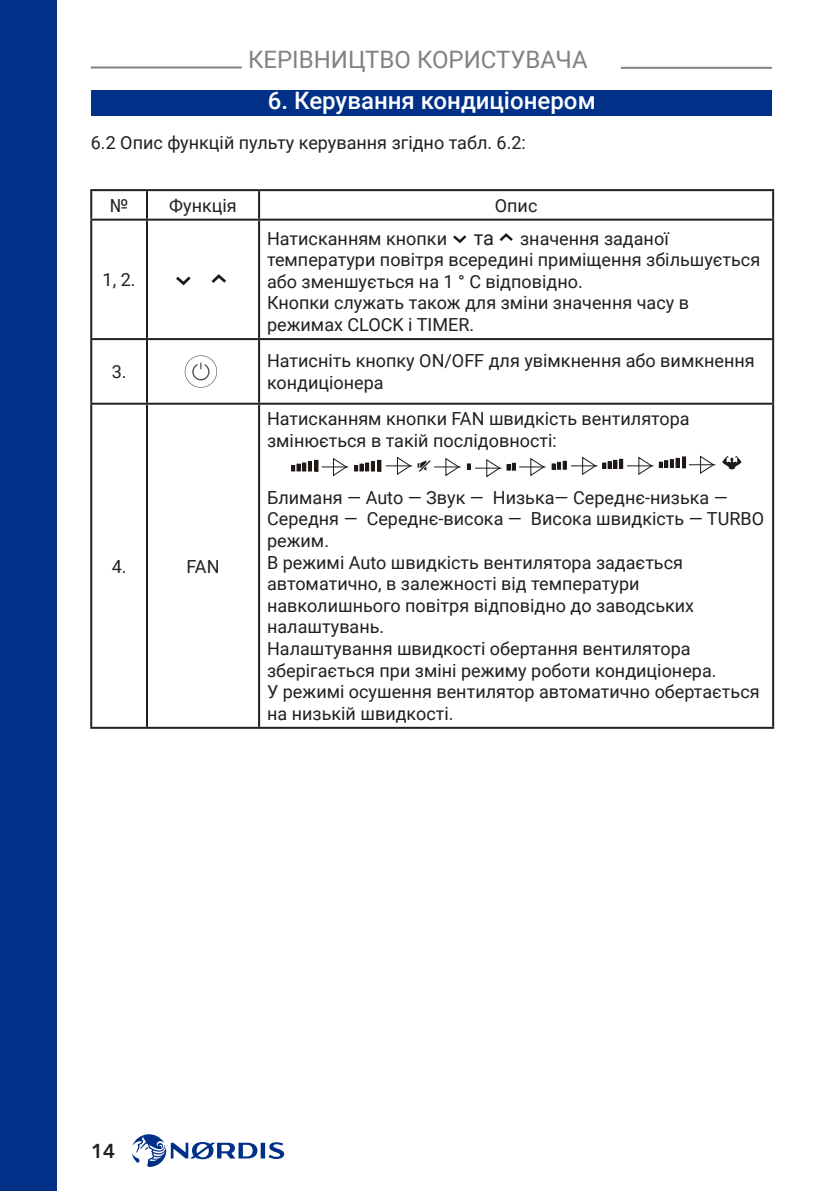
<style>
.page{position:relative;width:840px;height:1191px;background:#fff}
.page>*{position:absolute;margin:0;border:0;box-sizing:border-box;transform-origin:0 0}
.t1{font:500 24px "Roboto";color:#fff}
.t2{font:24px "Roboto";color:#808285}
.t3{font:600 20px "Avenir Next Cyr";color:#231f20}
.Стиль_абзаца_1{font:20px "Roboto";color:#231f20}
.Стиль_абзаца_1-2{font:18px/21.6px "Roboto";color:#231f20}
</style>
<div class="page">
<div style="left:0;top:0;width:57px;height:1191px;background:#003087"></div>
<svg style="left:132px;top:1134px;width:152px;height:33px"></svg>
<hr style="left:91px;top:66px;width:151px;height:2px;background:#808285">
<hr style="left:620px;top:67px;width:151px;height:2px;background:#808285">
<div style="left:91px;top:91px;width:680px;height:25px;background:#003087"></div>
<hr style="left:90px;top:189px;width:57px;height:2px;background:#231f20">
<hr style="left:90px;top:191px;width:2px;height:28px;background:#231f20">
<hr style="left:147px;top:189px;width:112px;height:2px;background:#231f20">
<hr style="left:146px;top:191px;width:2px;height:28px;background:#231f20">
<hr style="left:259px;top:189px;width:514px;height:2px;background:#231f20">
<hr style="left:258px;top:191px;width:2px;height:28px;background:#231f20">
<hr style="left:771px;top:191px;width:2px;height:28px;background:#231f20">
<hr style="left:90px;top:219px;width:57px;height:2px;background:#231f20">
<hr style="left:90px;top:221px;width:2px;height:117px;background:#231f20">
<hr style="left:147px;top:219px;width:112px;height:2px;background:#231f20">
<hr style="left:146px;top:221px;width:2px;height:117px;background:#231f20">
<hr style="left:259px;top:219px;width:514px;height:2px;background:#231f20">
<hr style="left:258px;top:221px;width:2px;height:117px;background:#231f20">
<hr style="left:771px;top:221px;width:2px;height:117px;background:#231f20">
<hr style="left:90px;top:338px;width:57px;height:2px;background:#231f20">
<hr style="left:90px;top:340px;width:2px;height:63px;background:#231f20">
<hr style="left:147px;top:338px;width:112px;height:2px;background:#231f20">
<hr style="left:146px;top:340px;width:2px;height:63px;background:#231f20">
<hr style="left:259px;top:338px;width:514px;height:2px;background:#231f20">
<hr style="left:258px;top:340px;width:2px;height:63px;background:#231f20">
<hr style="left:771px;top:340px;width:2px;height:63px;background:#231f20">
<hr style="left:90px;top:403px;width:57px;height:2px;background:#231f20">
<hr style="left:90px;top:405px;width:2px;height:322px;background:#231f20">
<hr style="left:147px;top:403px;width:112px;height:2px;background:#231f20">
<hr style="left:146px;top:405px;width:2px;height:322px;background:#231f20">
<hr style="left:259px;top:403px;width:514px;height:2px;background:#231f20">
<hr style="left:258px;top:405px;width:2px;height:322px;background:#231f20">
<hr style="left:771px;top:405px;width:2px;height:322px;background:#231f20">
<hr style="left:90px;top:727px;width:57px;height:2px;background:#231f20">
<hr style="left:147px;top:727px;width:112px;height:2px;background:#231f20">
<hr style="left:259px;top:727px;width:514px;height:2px;background:#231f20">
<svg style="left:176px;top:276px;width:15px;height:10px"></svg>
<svg style="left:211px;top:274px;width:15px;height:9px"></svg>
<svg style="left:453px;top:235px;width:14px;height:9px"></svg>
<svg style="left:499px;top:233px;width:14px;height:8px"></svg>
<hr style="left:172px;top:350px;width:61px;height:1px;background:#1f1a17">
<hr style="left:172px;top:350px;width:1px;height:42px;background:#1f1a17">
<svg style="left:185px;top:355px;width:32px;height:33px"></svg>
<svg style="left:722px;top:456px;width:19px;height:13px"></svg>
<svg style="left:291px;top:458px;width:57px;height:18px"></svg>
<svg style="left:354px;top:456px;width:106px;height:20px"></svg>
<svg style="left:467px;top:458px;width:78px;height:20px"></svg>
<svg style="left:551px;top:455px;width:164px;height:20px"></svg>
<h1 class="t2" style="left:248px;top:42px;width:341px">КЕРІВНИЦТВО КОРИСТУВАЧА</h1>
<p class="t1" style="left:268px;top:83px;width:329px">6. Керування кондиціонером</p>
<p class="Стиль_абзаца_1-2" style="left:91px;top:131px;width:436px">6.2 Опис функцій пульту керування згідно табл. 6.2:</p>
<p class="Стиль_абзаца_1-2" style="left:110px;top:194px;width:20px">№</p>
<p class="Стиль_абзаца_1-2" style="left:169px;top:194px;width:69px">Функція</p>
<p class="Стиль_абзаца_1-2" style="left:494px;top:194px;width:44px">Опис</p>
<p class="Стиль_абзаца_1-2" style="left:103px;top:268px;width:34px">1, 2.</p>
<p class="Стиль_абзаца_1-2" style="left:267px;top:227px;width:494px;text-indent:253px">значення заданої температури повітря всередині приміщення збільшується або зменшується на 1 ° С відповідно.</p>
<p class="Стиль_абзаца_1-2" style="left:267px;top:292px;width:423px">Кнопки служать також для зміни значення часу в режимах CLOCK і TIMER.</p>
<p class="Стиль_абзаца_1-2" style="left:267px;top:227px;width:181px">Натисканням кнопки</p>
<p class="Стиль_абзаца_1" style="left:473px;top:223px;width:22px">та</p>
<p class="Стиль_абзаца_1-2" style="left:112px;top:360px;width:16px">3.</p>
<p class="Стиль_абзаца_1-2" style="left:267px;top:349px;width:489px">Натисніть кнопку ON/OFF для увімкнення або вимкнення кондиціонера</p>
<p class="Стиль_абзаца_1-2" style="left:112px;top:554px;width:16px">4.</p>
<p class="Стиль_абзаца_1-2" style="left:186px;top:554px;width:35px">FAN</p>
<p class="Стиль_абзаца_1-2" style="left:267px;top:407px;width:424px">Натисканням кнопки FAN швидкість вентилятора змінюється в такій послідовності:</p>
<p class="Стиль_абзаца_1-2" style="left:267px;top:486px;width:498px">Блиманя — Auto — Звук — Низька— Середнє-низька —<br>Середня — Середнє-висока — Висока швидкість — TURBO режим.</p>
<p class="Стиль_абзаца_1-2" style="left:267px;top:550px;width:428px">В режимі Auto швидкість вентилятора задається автоматично, в залежності від температури навколишнього повітря відповідно до заводських налаштувань.</p>
<p class="Стиль_абзаца_1-2" style="left:267px;top:637px;width:450px">Налаштування швидкості обертання вентилятора зберігається при зміні режиму роботи кондиціонера.</p>
<p class="Стиль_абзаца_1-2" style="left:267px;top:680px;width:494px">У режимі осушення вентилятор автоматично обертається на низькій швидкості.</p>
<p class="t3" style="left:91px;top:1139px;width:26px">14</p>
</div>
